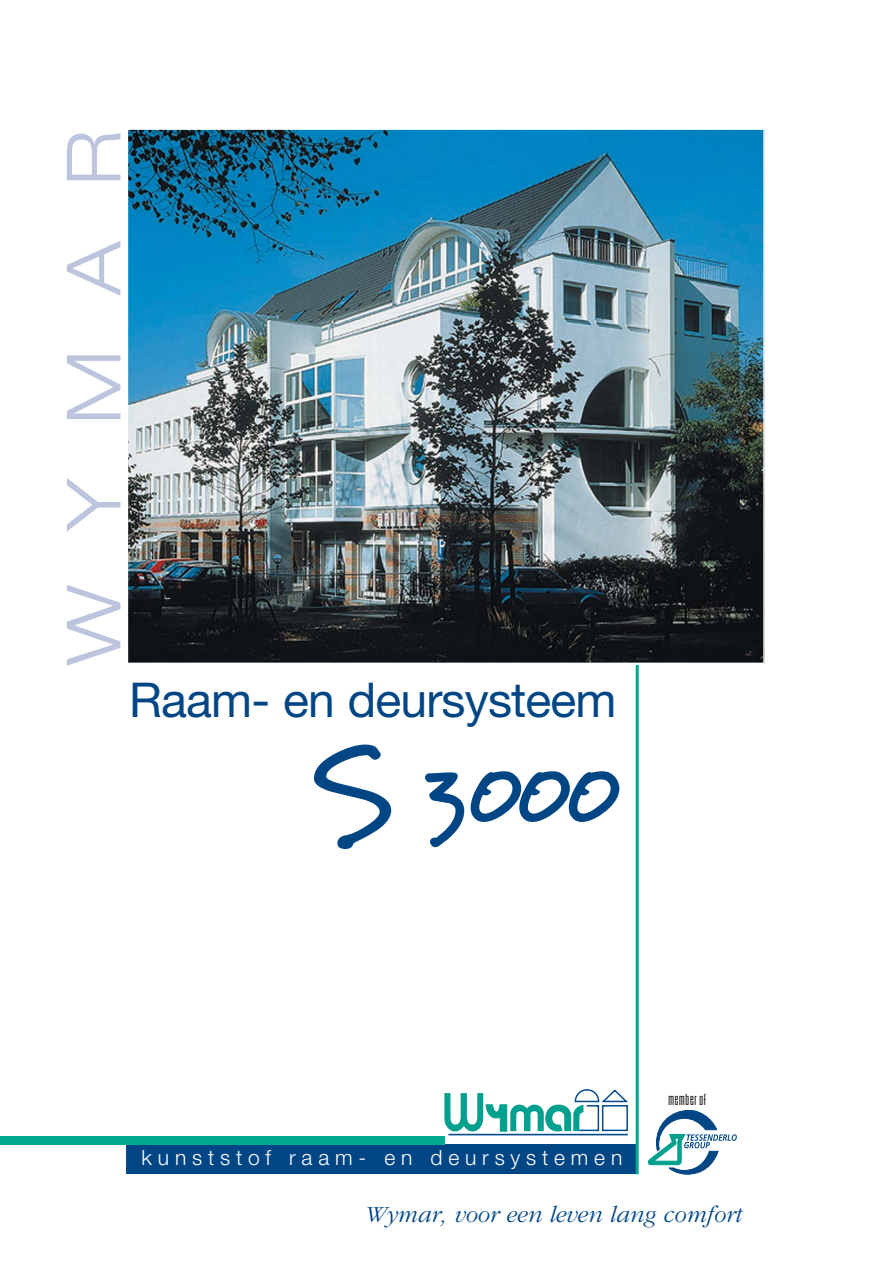
<style>
.page{position:relative;width:893px;height:1263px;background:#fff}
.page>*{position:absolute;margin:0;border:0;box-sizing:border-box;transform-origin:0 0}
.t1{font:300 expanded 75px "Helvetica Neue";letter-spacing:.735em;color:#bcc5dd}
.t2{font:48px "Helvetica Neue";letter-spacing:-.015em;color:#004685}
.t3{font:italic 300 24px "Garamond";color:#004685}
.t4{font:300 21px "Helvetica Neue";letter-spacing:.28em;color:#fff}
.t5{font:300 13.5px "Report";letter-spacing:.03em;color:#231f20}
</style>
<div class="page">
<div style="left:127px;top:1145px;width:510px;height:29px;background:#004685"></div>
<div style="left:0;top:1136px;width:444px;height:9px;background:#00a88e"></div>
<svg style="left:648px;top:1110px;width:88px;height:64px"></svg>
<img style="left:130px;top:131px;width:631px;height:530px">
<div style="left:127px;top:128px;width:637px;height:536px;border:2px solid #fff"></div>
<hr style="left:635px;top:665px;width:3px;height:509px;background:#00a88e">
<hr style="left:448px;top:1134px;width:179px;height:1px;background:#004a8d">
<svg style="left:444px;top:1089px;width:184px;height:43px"></svg>
<svg style="left:314px;top:745px;width:77px;height:104px"></svg>
<svg style="left:425px;top:771px;width:194px;height:77px"></svg>
<h1 class="t1" style="left:66px;top:665px;width:536px;rotate:-90deg">WYMAR</h1>
<h2 class="t2" style="left:129px;top:683px;width:489px">Raam- en deursysteem</h2>
<p class="t4" style="left:141px;top:1150px;width:482px">kunststof raam- en deursystemen</p>
<p class="t5" style="left:668px;top:1094px;width:39px">member of</p>
<p class="t3" style="left:363px;top:1206px;width:379px">Wymar, voor een leven lang comfort</p>
</div>
